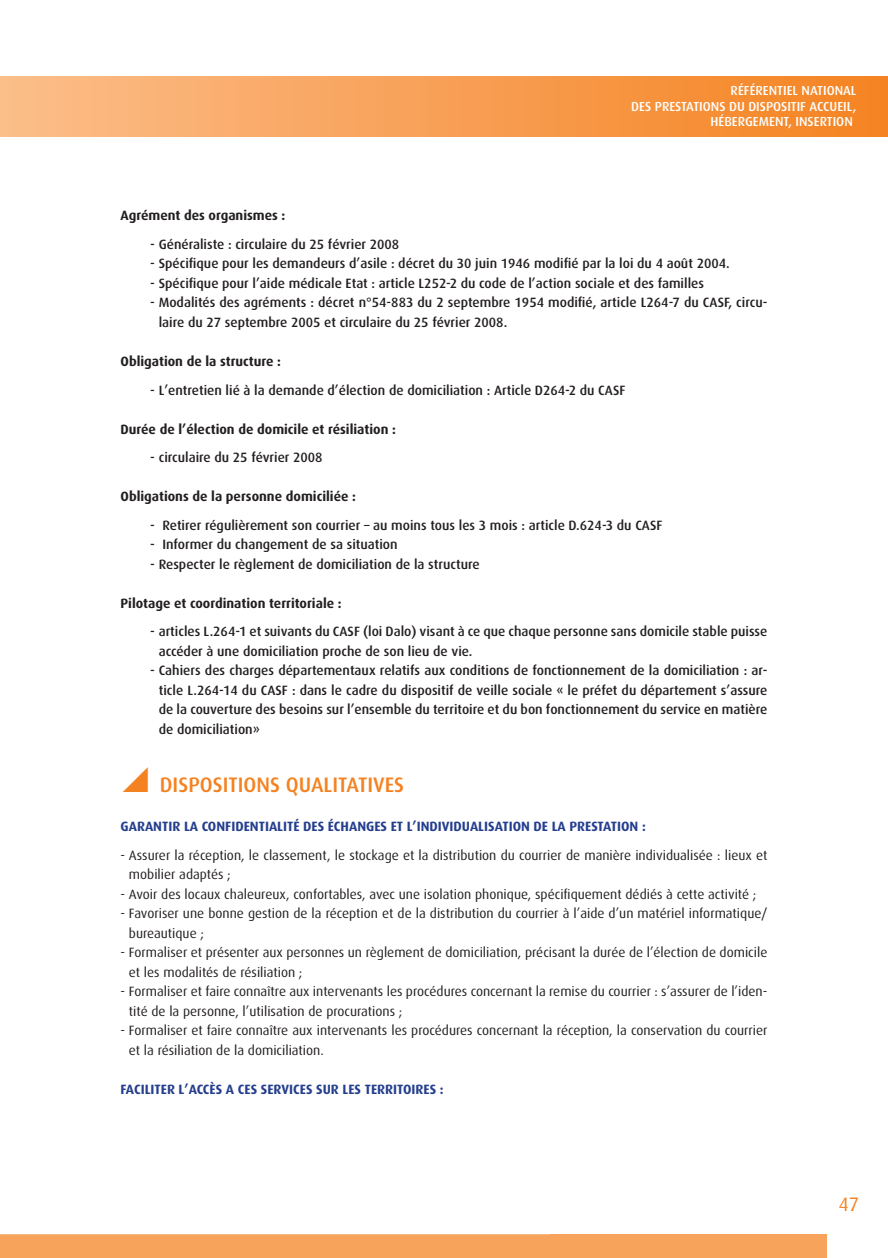
<style>
.page{position:relative;width:888px;height:1258px;background:#fff}
.page>*{position:absolute;margin:0;border:0;box-sizing:border-box;transform-origin:0 0}
.t1{font:500 21px "Dax OT";color:#f58220}
.t2{font:19.5px "Dax OT";color:#f58220}
.t3{font:500 13.5px/19.5px "Dax OT";color:#231f20}
.t4{font:13.5px/19.5px "Dax OT";color:#231f20}
.t5{font:700 13.5px "Dax OT";color:#231f20}
.t6{font:700 13.5px "Dax OT";color:#253f8e}
.t7{font:500 13.05px "Dax OT";color:#fff}
.s1{color:#f58220}
</style>
<div class="page">
<div style="left:550px;top:1234px;width:277px;height:24px;background:#f8a35c"></div>
<div style="left:0;top:77px;width:888px;height:60px;background:linear-gradient(to right,#fbbd8a,#f58321)"></div>
<div style="left:0;top:1234px;width:550px;height:24px;background:#f8a35c"></div>
<p class="t7" style="left:731px;top:83px;width:127px">RÉFÉRENTIEL NATIONAL</p>
<p class="t7" style="left:631px;top:99px;width:227px">DES PRESTATIONS DU DISPOSITIF ACCUEIL,</p>
<p class="t7" style="left:710px;top:115px;width:147px">HÉBERGEMENT, INSERTION<span class="s1">,</span></p>
<p class="t5" style="left:121px;top:208px;width:166px">Agrément des organismes :</p>
<p class="t3" style="left:150px;top:235px;width:250px">- Généraliste : circulaire du 25 février 2008</p>
<p class="t3" style="left:150px;top:254px;width:581px">- Spécifique pour les demandeurs d’asile : décret du 30 juin 1946 modifié par la loi du 4 août 2004.</p>
<p class="t3" style="left:150px;top:274px;width:555px">- Spécifique pour l’aide médicale Etat : article L252-2 du code de l’action sociale et des familles</p>
<p class="t3" style="left:159px;top:293px;width:610px;text-indent:-8px">- Modalités des agréments : décret n°54-883 du 2 septembre 1954 modifié, article L264-7 du CASF, circu&shy;laire du 27 septembre 2005 et circulaire du 25 février 2008.</p>
<p class="t5" style="left:121px;top:354px;width:162px">Obligation de la structure :</p>
<p class="t3" style="left:150px;top:380px;width:477px">- L’entretien lié à la demande d’élection de domiciliation : Article D264-2 du CASF</p>
<p class="t5" style="left:121px;top:421px;width:277px">Durée de l’élection de domicile et résiliation :</p>
<p class="t3" style="left:150px;top:448px;width:174px">- circulaire du 25 février 2008</p>
<p class="t5" style="left:121px;top:489px;width:237px">Obligations de la personne domiciliée :</p>
<p class="t3" style="left:150px;top:515px;width:514px">- Retirer régulièrement son courrier – au moins tous les 3 mois : article D.624-3 du CASF</p>
<p class="t3" style="left:150px;top:535px;width:249px">- Informer du changement de sa situation</p>
<p class="t3" style="left:150px;top:554px;width:331px">- Respecter le règlement de domiciliation de la structure</p>
<p class="t5" style="left:121px;top:595px;width:223px">Pilotage et coordination territoriale :</p>
<p class="t3" style="left:159px;top:622px;width:610px;text-indent:-8px">- articles L.264-1 et suivants du CASF (loi Dalo) visant à ce que chaque personne sans domicile stable puisse accéder à une domiciliation proche de son lieu de vie.</p>
<p class="t3" style="left:159px;top:661px;width:610px;text-align:justify;text-indent:-8px">- Cahiers des charges départementaux relatifs aux conditions de fonctionnement de la domiciliation : ar&shy;ticle L.264-14 du CASF : dans le cadre du dispositif de veille sociale « le préfet du département s’assure de la couverture des besoins sur l’ensemble du territoire et du bon fonctionnement du service en matière de domiciliation»</p>
<p class="t1" style="left:160px;top:773px;width:246px">DISPOSITIONS QUALITATIVES</p>
<p class="t6" style="left:121px;top:819px;width:527px">GARANTIR LA CONFIDENTIALITÉ DES ÉCHANGES ET L’INDIVIDUALISATION DE LA PRESTATION :</p>
<p class="t4" style="left:129px;top:845px;width:640px;text-indent:-8px">- Assurer la réception, le classement, le stockage et la distribution du courrier de manière individualisée : lieux et mobilier adaptés ;</p>
<p class="t4" style="left:121px;top:884px;width:637px">- Avoir des locaux chaleureux, confortables, avec une isolation phonique, spécifiquement dédiés à cette activité ;</p>
<p class="t4" style="left:129px;top:904px;width:640px;text-indent:-8px">- Favoriser une bonne gestion de la réception et de la distribution du courrier à l’aide d’un matériel informatique/ bureautique ;</p>
<p class="t4" style="left:129px;top:943px;width:640px;text-indent:-8px">- Formaliser et présenter aux personnes un règlement de domiciliation, précisant la durée de l’élection de domicile et les modalités de résiliation ;</p>
<p class="t4" style="left:129px;top:982px;width:640px;text-indent:-8px">- Formaliser et faire connaître aux intervenants les procédures concernant la remise du courrier : s’assurer de l’iden&shy;tité de la personne, l’utilisation de procurations ;</p>
<p class="t4" style="left:129px;top:1021px;width:640px;text-indent:-8px">- Formaliser et faire connaître aux intervenants les procédures concernant la réception, la conservation du courrier et la résiliation de la domiciliation.</p>
<p class="t6" style="left:121px;top:1081px;width:325px">FACILITER L’ACCÈS A CES SERVICES SUR LES TERRITOIRES :</p>
<p class="t2" style="left:838px;top:1194px;width:22px">47</p>
</div>
